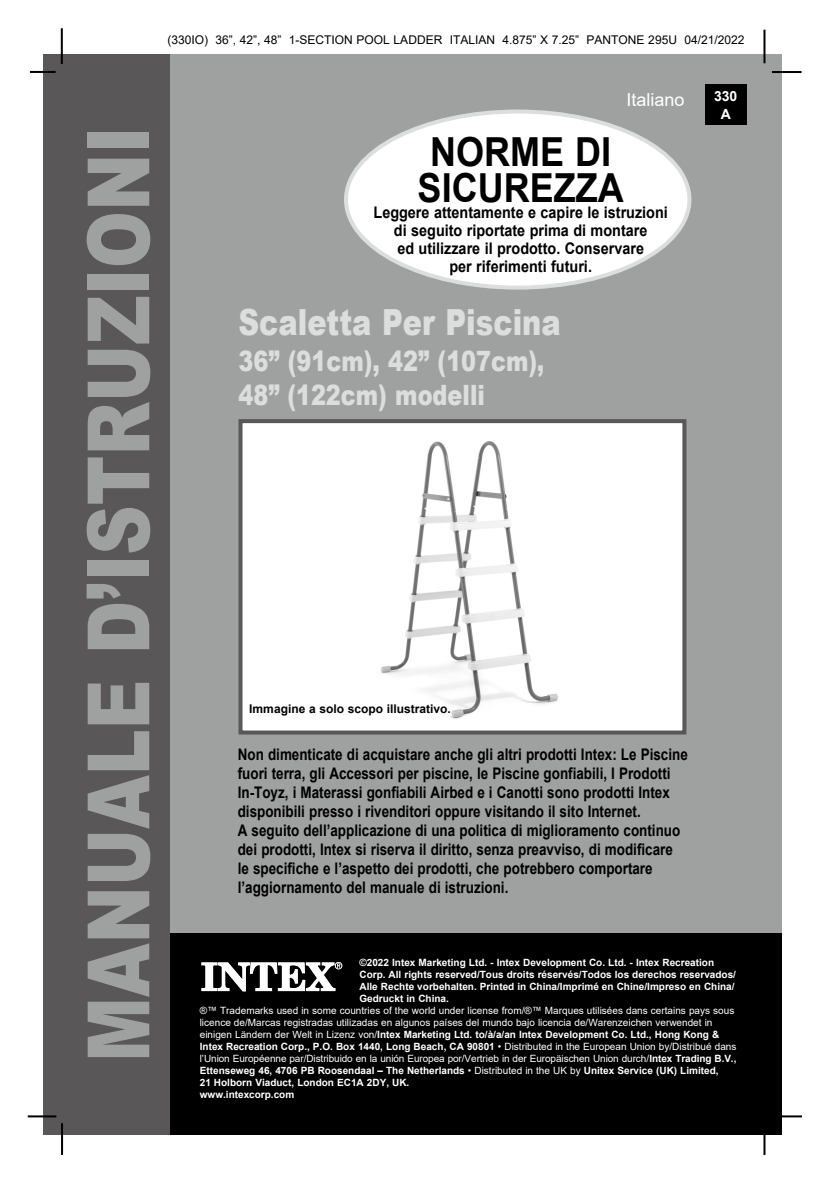
<style>
.page{position:relative;width:836px;height:1191px;background:#fff}
.page>*{position:absolute;margin:0;border:0;box-sizing:border-box;transform-origin:0 0}
.t1{font:900 86px "Arial";color:#9fa0a0;scale:.8 1}
.t2{font:700 40px/36px "Arial";color:#000;text-align:center;scale:.9 1}
.t3{font:900 36px "Arial";color:#dcdddd;scale:.8 1}
.t4{font:900 28px/33.6px "Arial";color:#dcdddd;scale:.8 1}
.t5{font:18px "Arial";color:#fff}
.t6{font:700 16px/19px "Arial";color:#000;scale:.84 1}
.t7{font:700 16px/18px "Arial";color:#000;text-align:center;scale:.9 1}
.t8{font:700 14px/18px "Arial";color:#fff;text-align:center}
.t9{font:12px "Arial";color:#000}
.t10{font:700 12px "Arial";color:#000}
.t11{font:10px/12px "Arial";color:#fff}
.t12{font:700 10px/12px "Arial";color:#fff}
.s1{font-weight:700}
</style>
<div class="page">
<div style="left:156px;top:54px;width:625px;height:1080px;background:#9fa0a0"></div>
<div style="left:43px;top:54px;width:127px;height:1080px;background:#595757"></div>
<hr style="left:769px;top:1115px;width:32px;height:2px;background:#000">
<hr style="left:771px;top:71px;width:30px;height:2px;background:#000">
<hr style="left:61px;top:28px;width:2px;height:36px;background:#000">
<hr style="left:763px;top:30px;width:2px;height:33px;background:#000">
<hr style="left:763px;top:1123px;width:2px;height:32px;background:#000">
<hr style="left:61px;top:1123px;width:2px;height:32px;background:#000">
<hr style="left:30px;top:71px;width:26px;height:2px;background:#000">
<hr style="left:28px;top:1115px;width:28px;height:2px;background:#000">
<div style="left:704px;top:84px;width:42px;height:41px;background:#000"></div>
<div style="left:346px;top:111px;width:343px;height:176px;background:#fff;border-radius:50%"></div>
<div style="left:170px;top:933px;width:610px;height:201px;background:#000"></div>
<img style="left:243px;top:424px;width:438px;height:305px">
<div style="left:238px;top:419px;width:448px;height:315px;border:4px solid #595757"></div>
<svg style="left:201px;top:962px;width:141px;height:29px"></svg>
<p class="t9" style="left:167px;top:31px;width:578px">(330IO) 36”, 42”, 48” 1-SECTION POOL LADDER ITALIAN 4.875” X 7.25” PANTONE 295U 04/21/2022</p>
<h1 class="t1" style="left:56px;top:1062px;width:1170px;rotate:-90deg">MANUALE D’ISTRUZIONI</h1>
<h3 class="t5" style="left:626px;top:88px;width:60px">Italiano</h3>
<h2 class="t2" style="left:417px;top:135px;width:230px">NORME DI<br>SICUREZZA</h2>
<h3 class="t7" style="left:373px;top:203px;width:328px">Leggere attentamente e capire le istruzioni di seguito riportate prima di montare<br>ed utilizzare il prodotto. Conservare<br>per riferimenti futuri.</h3>
<h3 class="t3" style="left:238px;top:296px;width:404px">Scaletta Per Piscina</h3>
<h3 class="t4" style="left:238px;top:343px;width:383px">36” (91cm), 42” (107cm),<br>48” (122cm) modelli</h3>
<h3 class="t8" style="left:713px;top:87px;width:25px">330<br>A</h3>
<p class="t10" style="left:249px;top:700px;width:203px">Immagine a solo scopo illustrativo.</p>
<p class="t6" style="left:238px;top:745px;width:537px">Non dimenticate di acquistare anche gli altri prodotti Intex: Le Piscine fuori terra, gli Accessori per piscine, le Piscine gonfiabili, I Prodotti In-Toyz, i Materassi gonfiabili Airbed e i Canotti sono prodotti Intex disponibili presso i rivenditori oppure visitando il sito Internet.<br>A seguito dell’applicazione di una politica di miglioramento continuo dei prodotti, Intex si riserva il diritto, senza preavviso, di modificare le specifiche e l’aspetto dei prodotti, che potrebbero comportare l’aggiornamento del manuale di istruzioni.</p>
<p class="t12" style="left:359px;top:956px;width:378px">©2022 Intex Marketing Ltd. - Intex Development Co. Ltd. - Intex Recreation Corp. All rights reserved/Tous droits réservés/Todos los derechos reservados/ Alle Rechte vorbehalten. Printed in China/Imprimé en Chine/Impreso en China/ Gedruckt in China.</p>
<p class="t11" style="left:200px;top:1004px;width:538px">®™ Trademarks used in some countries of the world under license from/®™ Marques utilisées dans certains pays sous licence de/Marcas registradas utilizadas en algunos países del mundo bajo licencia de/Warenzeichen verwendet in einigen Ländern der Welt in Lizenz von/<span class="s1">Intex Marketing Ltd. to/à/a/an Intex Development Co. Ltd., Hong Kong &amp; Intex Recreation Corp., P.O. Box 1440, Long Beach, CA 90801</span> • Distributed in the European Union by/Distribué dans l’Union Européenne par/Distribuido en la unión Europea por/Vertrieb in der Europäischen Union durch/<span class="s1">Intex Trading B.V., Ettenseweg 46, 4706 PB Roosendaal – The Netherlands</span> • Distributed in the UK by <span class="s1">Unitex Service (UK) Limited,<br>21 Holborn Viaduct, London EC1A 2DY, UK.<br>www.intexcorp.com</span></p>
</div>
